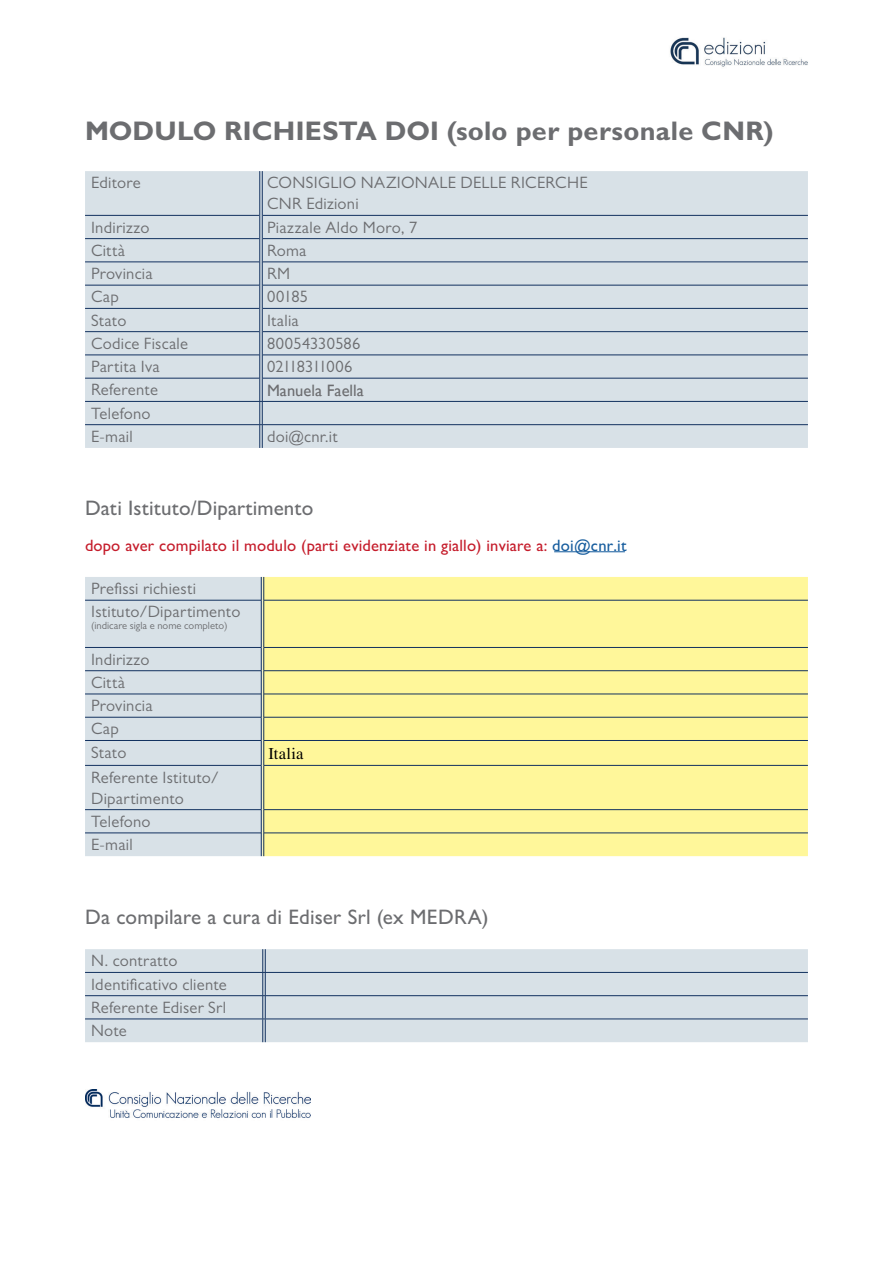
<style>
.page{position:relative;width:893px;height:1263px;background:#fff}
.page>*{position:absolute;margin:0;border:0;box-sizing:border-box;transform-origin:0 0}
.t1{font:700 27px "Gill Sans MT Pro";letter-spacing:.01em;color:#6c6d70}
.t2{font:500 21px "Gill Sans MT Pro";letter-spacing:.005em;color:#6c6d70}
.t3{font:16.5px/23.2px "Gill Sans MT Pro";letter-spacing:.02em;color:#6c6d70}
.t4{font:500 16.5px "Gill Sans MT Pro";letter-spacing:.01em;color:#c51c2b}
.t5{font:16.5px "Gill Sans";color:#6c6d70}
.t6{font:16.5px "Gill Sans MT Pro";letter-spacing:-.035em;color:#6c6d70}
.t7{font:16.5px "Times";letter-spacing:.025em;color:#000}
.t8{font:10.5px "Gill Sans MT Pro";color:#6c6d70}
.s1{color:#175d9e}
</style>
<div class="page">
<img style="left:670px;top:37px;width:138px;height:30px">
<img style="left:85px;top:1089px;width:226px;height:30px">
<div style="left:85px;top:171px;width:723px;height:277px;background:#d8e1e7"></div>
<hr style="left:85px;top:215px;width:174px;height:1px;background:#12315f">
<hr style="left:262px;top:215px;width:546px;height:1px;background:#12315f">
<hr style="left:262px;top:261px;width:546px;height:1px;background:#12315f">
<hr style="left:262px;top:378px;width:546px;height:1px;background:#12315f">
<hr style="left:85px;top:238px;width:174px;height:1px;background:#12315f">
<hr style="left:262px;top:238px;width:546px;height:1px;background:#12315f">
<hr style="left:85px;top:261px;width:174px;height:1px;background:#12315f">
<hr style="left:85px;top:285px;width:174px;height:1px;background:#12315f">
<hr style="left:262px;top:285px;width:546px;height:1px;background:#12315f">
<hr style="left:85px;top:308px;width:174px;height:1px;background:#12315f">
<hr style="left:262px;top:308px;width:546px;height:1px;background:#12315f">
<hr style="left:85px;top:331px;width:174px;height:1px;background:#12315f">
<hr style="left:262px;top:331px;width:546px;height:1px;background:#12315f">
<hr style="left:85px;top:354px;width:174px;height:1px;background:#12315f">
<hr style="left:262px;top:354px;width:546px;height:1px;background:#12315f">
<hr style="left:85px;top:378px;width:174px;height:1px;background:#12315f">
<hr style="left:85px;top:401px;width:176px;height:1px;background:#12315f">
<hr style="left:259px;top:171px;width:1px;height:44px;background:#12315f">
<hr style="left:262px;top:171px;width:1px;height:44px;background:#12315f">
<svg style="left:259px;top:215px;width:4px;height:233px"></svg>
<hr style="left:261px;top:401px;width:547px;height:1px;background:#12315f">
<hr style="left:85px;top:424px;width:176px;height:1px;background:#12315f">
<hr style="left:261px;top:424px;width:547px;height:1px;background:#12315f">
<hr style="left:554px;top:551px;width:71px;height:1px;background:#175d9e">
<div style="left:85px;top:577px;width:176px;height:279px;background:#d8e1e7"></div>
<div style="left:262px;top:577px;width:546px;height:279px;background:#fff79a"></div>
<svg style="left:261px;top:577px;width:3px;height:23px"></svg>
<hr style="left:261px;top:600px;width:1px;height:47px;background:#12315f">
<hr style="left:263px;top:600px;width:1px;height:47px;background:#12315f">
<svg style="left:261px;top:647px;width:3px;height:118px"></svg>
<hr style="left:261px;top:765px;width:1px;height:45px;background:#12315f">
<hr style="left:263px;top:765px;width:1px;height:45px;background:#12315f">
<svg style="left:261px;top:810px;width:3px;height:46px"></svg>
<hr style="left:85px;top:600px;width:176px;height:1px;background:#12315f">
<hr style="left:264px;top:600px;width:544px;height:1px;background:#12315f">
<hr style="left:85px;top:647px;width:176px;height:1px;background:#12315f">
<hr style="left:264px;top:647px;width:544px;height:1px;background:#12315f">
<hr style="left:85px;top:670px;width:176px;height:1px;background:#12315f">
<hr style="left:264px;top:670px;width:544px;height:1px;background:#12315f">
<hr style="left:85px;top:694px;width:176px;height:1px;background:#12315f">
<hr style="left:264px;top:694px;width:544px;height:1px;background:#12315f">
<hr style="left:85px;top:717px;width:176px;height:1px;background:#12315f">
<hr style="left:264px;top:717px;width:544px;height:1px;background:#12315f">
<hr style="left:85px;top:740px;width:176px;height:1px;background:#12315f">
<hr style="left:264px;top:740px;width:544px;height:1px;background:#12315f">
<hr style="left:85px;top:765px;width:176px;height:1px;background:#12315f">
<hr style="left:264px;top:765px;width:544px;height:1px;background:#12315f">
<hr style="left:85px;top:809px;width:176px;height:1px;background:#12315f">
<hr style="left:264px;top:809px;width:544px;height:1px;background:#12315f">
<hr style="left:85px;top:832px;width:176px;height:1px;background:#12315f">
<hr style="left:264px;top:832px;width:544px;height:1px;background:#12315f">
<div style="left:85px;top:949px;width:723px;height:93px;background:#d8e1e7"></div>
<svg style="left:262px;top:949px;width:4px;height:93px"></svg>
<hr style="left:85px;top:972px;width:179px;height:1px;background:#12315f">
<hr style="left:264px;top:972px;width:544px;height:1px;background:#12315f">
<hr style="left:85px;top:995px;width:179px;height:1px;background:#12315f">
<hr style="left:264px;top:995px;width:544px;height:1px;background:#12315f">
<hr style="left:85px;top:1018px;width:179px;height:1px;background:#12315f">
<hr style="left:264px;top:1018px;width:544px;height:1px;background:#12315f">
<h1 class="t1" style="left:85px;top:114px;width:690px">MODULO RICHIESTA DOI (solo per personale CNR)</h1>
<p class="t3" style="left:91px;top:171px;width:51px">Editore</p>
<p class="t3" style="left:267px;top:172px;width:322px;line-height:21px">CONSIGLIO NAZIONALE DELLE RICERCHE<br>CNR Edizioni</p>
<p class="t3" style="left:91px;top:215px;width:60px">Indirizzo</p>
<p class="t3" style="left:267px;top:215px;width:152px">Piazzale Aldo Moro, 7</p>
<p class="t3" style="left:91px;top:239px;width:35px">Città</p>
<p class="t3" style="left:267px;top:239px;width:41px">Roma</p>
<p class="t3" style="left:91px;top:262px;width:63px">Provincia</p>
<p class="t3" style="left:267px;top:262px;width:25px">RM</p>
<p class="t3" style="left:91px;top:285px;width:29px">Cap</p>
<p class="t3" style="left:267px;top:285px;width:43px">00185</p>
<p class="t3" style="left:91px;top:308px;width:37px">Stato</p>
<p class="t3" style="left:267px;top:308px;width:33px">Italia</p>
<p class="t3" style="left:91px;top:332px;width:99px">Codice Fiscale</p>
<p class="t3" style="left:267px;top:332px;width:95px">80054330586</p>
<p class="t3" style="left:91px;top:355px;width:70px">Partita Iva</p>
<p class="t6" style="left:267px;top:357px;width:87px">02118311006</p>
<p class="t3" style="left:91px;top:378px;width:68px">Referente</p>
<p class="t5" style="left:267px;top:380px;width:98px">Manuela Faella</p>
<p class="t3" style="left:91px;top:401px;width:61px">Telefono<br>E-mail</p>
<p class="t3" style="left:267px;top:425px;width:72px">doi@cnr.it</p>
<p class="t2" style="left:85px;top:496px;width:230px">Dati Istituto/Dipartimento</p>
<p class="t4" style="left:85px;top:536px;width:543px">dopo aver compilato il modulo (parti evidenziate in giallo) inviare a: <span class="s1">doi@cnr.it</span></p>
<p class="t3" style="left:91px;top:577px;width:151px">Prefissi richiesti<br>Istituto/Dipartimento</p>
<p class="t8" style="left:91px;top:620px;width:138px">(indicare sigla e nome completo)</p>
<p class="t3" style="left:91px;top:647px;width:63px">Indirizzo<br>Città<br>Provincia<br>Cap<br>Stato</p>
<p class="t7" style="left:268px;top:744px;width:37px">Italia</p>
<p class="t3" style="left:91px;top:766px;width:130px;line-height:21px">Referente Istituto/<br>Dipartimento</p>
<p class="t3" style="left:91px;top:809px;width:61px">Telefono<br>E-mail</p>
<p class="t2" style="left:85px;top:904px;width:405px">Da compilare a cura di Ediser Srl (ex MEDRA)</p>
<p class="t3" style="left:91px;top:949px;width:137px">N. contratto<br>Identificativo cliente<br>Referente Ediser Srl<br>Note</p>
</div>
